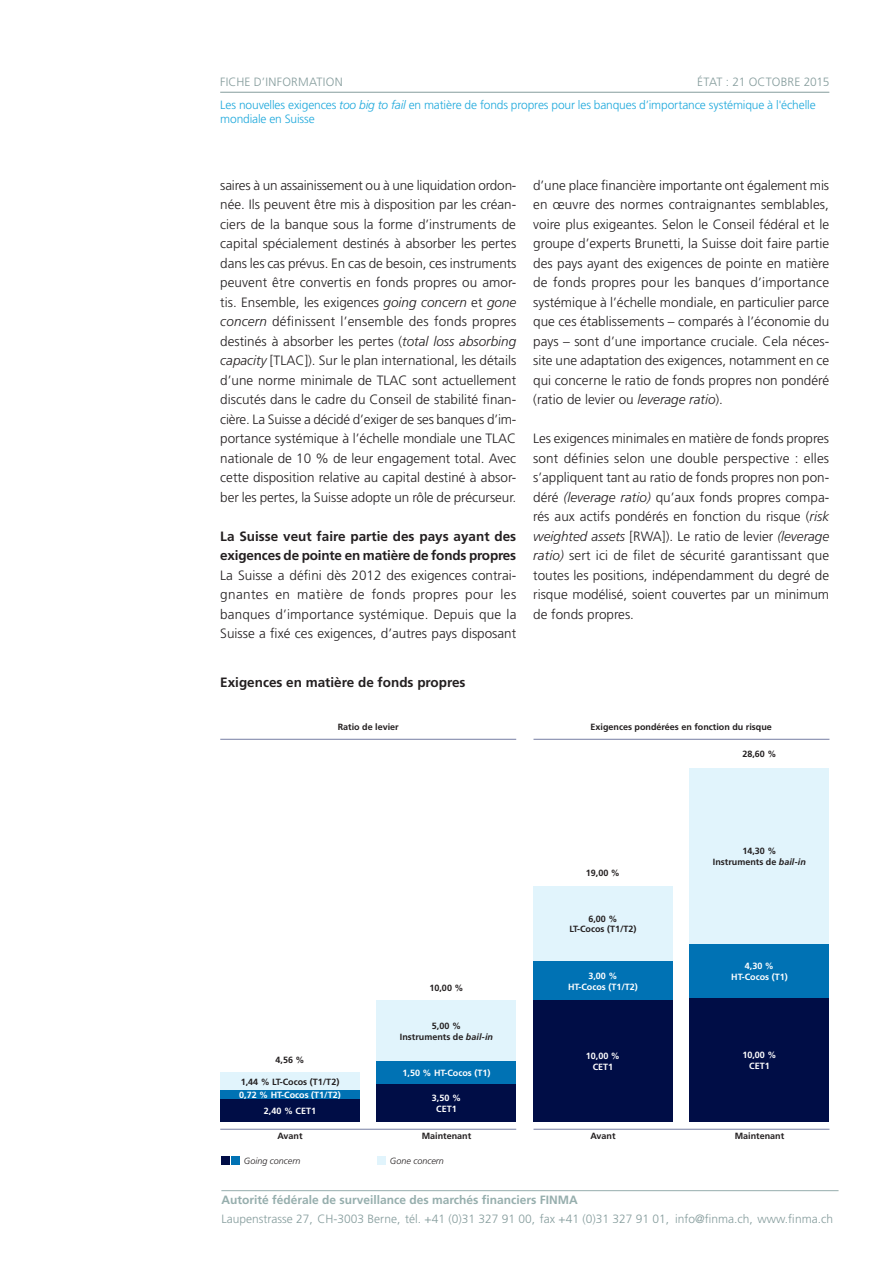
<style>
.page{position:relative;width:893px;height:1263px;background:#fff}
.page>*{position:absolute;margin:0;border:0;box-sizing:border-box;transform-origin:0 0}
.Copy{font:300 13.5px/19.5px "Frutiger LT Std";color:#231f20;text-align:justify}
.Copy-2{font:700 13.5px/19.5px "Frutiger LT Std";color:#231f20}
.Headline_Repeater{font:300 12px/14.4px "Frutiger LT Std";letter-spacing:-.01em;color:#1fa9dc}
.Dateline___BackPage{font:300 12px "Frutiger LT Std";color:#859c9c}
.t1{font:700 12px "Frutiger LT Std";color:#96aead}
.Dateline___BackPage-2{font:300 12px "Frutiger LT Std";letter-spacing:.02em;color:#859c9c}
.Grafik{font:700 9px "Frutiger LT Std";color:#231f20}
.Grafik-2{font:700 9px/10.8px "Frutiger LT Std";color:#fff;text-align:center}
.Grafik-3{font:italic 300 9px "Frutiger LT Std";color:#231f20}
.s1{font-style:italic}
</style>
<div class="page">
<hr style="left:221px;top:1190px;width:617px;height:1px;background:#96aead">
<hr style="left:220px;top:92px;width:609px;height:1px;background:#859c9c">
<div style="left:690px;top:767px;width:139px;height:177px;background:#e1f4fc"></div>
<div style="left:377px;top:1000px;width:139px;height:61px;background:#e1f4fc"></div>
<div style="left:533px;top:886px;width:140px;height:75px;background:#e1f4fc"></div>
<div style="left:220px;top:1072px;width:140px;height:18px;background:#e1f4fc"></div>
<div style="left:690px;top:944px;width:139px;height:54px;background:#0072b4"></div>
<div style="left:377px;top:1061px;width:139px;height:23px;background:#0072b4"></div>
<div style="left:533px;top:961px;width:140px;height:39px;background:#0072b4"></div>
<div style="left:220px;top:1090px;width:140px;height:9px;background:#0072b4"></div>
<div style="left:690px;top:998px;width:139px;height:124px;background:#000d46"></div>
<div style="left:377px;top:1084px;width:139px;height:38px;background:#000d46"></div>
<div style="left:533px;top:1000px;width:140px;height:122px;background:#000d46"></div>
<div style="left:220px;top:1099px;width:140px;height:23px;background:#000d46"></div>
<div style="left:221px;top:1156px;width:8px;height:9px;background:#000d46"></div>
<div style="left:377px;top:1156px;width:8px;height:9px;background:#e1f4fc"></div>
<div style="left:232px;top:1156px;width:8px;height:9px;background:#0072b4"></div>
<hr style="left:220px;top:739px;width:296px;height:1px;background:#767ea3">
<hr style="left:220px;top:1129px;width:296px;height:1px;background:#767ea3">
<hr style="left:533px;top:739px;width:296px;height:1px;background:#767ea3">
<hr style="left:533px;top:1129px;width:296px;height:1px;background:#767ea3">
<p class="Dateline___BackPage-2" style="left:220px;top:75px;width:124px">FICHE D’INFORMATION</p>
<p class="Dateline___BackPage" style="left:697px;top:75px;width:134px">ÉTAT : 21 OCTOBRE 2015</p>
<p class="Headline_Repeater" style="left:220px;top:98px;width:597px">Les nouvelles exigences <span class="s1">too big to fail</span> en matière de fonds propres pour les banques d’importance systémique à l'échelle mondiale en Suisse</p>
<p class="Copy" style="left:220px;top:175px;width:298px">saires à un assainissement ou à une liquidation ordon&shy;née. Ils peuvent être mis à disposition par les créan&shy;ciers de la banque sous la forme d’instruments de capital spécialement destinés à absorber les pertes dans les cas prévus. En cas de besoin, ces instruments peuvent être convertis en fonds propres ou amor&shy;tis. Ensemble, les exigences <span class="s1">going concern</span> et <span class="s1">gone concern</span> définissent l’ensemble des fonds propres destinés à absorber les pertes (<span class="s1">total loss absorbing capacity</span> [TLAC]). Sur le plan international, les détails d’une norme minimale de TLAC sont actuellement discutés dans le cadre du Conseil de stabilité finan&shy;cière. La Suisse a décidé d’exiger de ses banques d’im&shy;portance systémique à l’échelle mondiale une TLAC nationale de 10 % de leur engagement total. Avec cette disposition relative au capital destiné à absor&shy;ber les pertes, la Suisse adopte un rôle de précurseur.</p>
<p class="Copy-2" style="left:220px;top:526px;width:297px">La Suisse veut faire partie des pays ayant des exigences de pointe en matière de fonds propres</p>
<p class="Copy" style="left:220px;top:565px;width:298px">La Suisse a défini dès 2012 des exigences contrai&shy;gnantes en matière de fonds propres pour les banques d’importance systémique. Depuis que la Suisse a fixé ces exigences, d’autres pays disposant</p>
<p class="Copy-2" style="left:220px;top:672px;width:247px">Exigences en matière de fonds propres</p>
<p class="Copy" style="left:533px;top:175px;width:297px">d’une place financière importante ont également mis en œuvre des normes contraignantes semblables, voire plus exigeantes. Selon le Conseil fédéral et le groupe d’experts Brunetti, la Suisse doit faire partie des pays ayant des exigences de pointe en matière de fonds propres pour les banques d’importance systémique à l’échelle mondiale, en particulier parce que ces établissements – comparés à l’économie du pays – sont d’une importance cruciale. Cela néces&shy;site une adaptation des exigences, notamment en ce qui concerne le ratio de fonds propres non pondéré (ratio de levier ou <span class="s1">leverage ratio</span>).</p>
<p class="Copy" style="left:533px;top:429px;width:297px">Les exigences minimales en matière de fonds propres sont définies selon une double perspective : elles s’appliquent tant au ratio de fonds propres non pon&shy;déré <span class="s1">(leverage ratio)</span> qu’aux fonds propres compa&shy;rés aux actifs pondérés en fonction du risque (<span class="s1">risk weighted assets</span> [RWA]). Le ratio de levier <span class="s1">(leverage ratio)</span> sert ici de filet de sécurité garantissant que toutes les positions, indépendamment du degré de risque modélisé, soient couvertes par un minimum de fonds propres.</p>
<p class="Grafik" style="left:338px;top:721px;width:63px">Ratio de levier</p>
<p class="Grafik" style="left:590px;top:721px;width:183px">Exigences pondérées en fonction du risque</p>
<p class="Grafik" style="left:742px;top:749px;width:36px">28,60 %</p>
<p class="Grafik" style="left:275px;top:1055px;width:31px">4,56 %</p>
<p class="Grafik" style="left:241px;top:1076px;width:100px">1,44 % LT-Cocos (T1/T2)</p>
<p class="Grafik-2" style="left:239px;top:1089px;width:103px">0,72 % HT-Cocos (T1/T2)</p>
<p class="Grafik-2" style="left:264px;top:1105px;width:54px">2,40 % CET1</p>
<p class="Grafik" style="left:429px;top:982px;width:36px">10,00 %</p>
<p class="Grafik" style="left:432px;top:1020px;width:31px">5,00 %</p>
<p class="Grafik" style="left:400px;top:1031px;width:95px">Instruments de <span class="s1">bail-in</span></p>
<p class="Grafik-2" style="left:402px;top:1067px;width:89px">1,50 % HT-Cocos (T1)</p>
<p class="Grafik-2" style="left:432px;top:1092px;width:31px">3,50 %<br>CET1</p>
<p class="Grafik" style="left:586px;top:867px;width:36px">19,00 %</p>
<p class="Grafik" style="left:588px;top:913px;width:31px">6,00 %</p>
<p class="Grafik" style="left:569px;top:924px;width:69px">LT-Cocos (T1/T2)</p>
<p class="Grafik-2" style="left:568px;top:970px;width:71px">3,00 %<br>HT-Cocos (T1/T2)</p>
<p class="Grafik-2" style="left:586px;top:1051px;width:36px">10,00 %<br>CET1</p>
<p class="Grafik" style="left:742px;top:845px;width:36px">14,30 %</p>
<p class="Grafik" style="left:713px;top:856px;width:95px">Instruments de <span class="s1">bail-in</span></p>
<p class="Grafik-2" style="left:731px;top:960px;width:58px">4,30 %<br>HT-Cocos (T1)</p>
<p class="Grafik-2" style="left:742px;top:1050px;width:36px">10,00 %<br>CET1</p>
<p class="Grafik" style="left:422px;top:1131px;width:51px">Maintenant</p>
<p class="Grafik" style="left:590px;top:1131px;width:27px">Avant</p>
<p class="Grafik" style="left:735px;top:1131px;width:51px">Maintenant</p>
<p class="Grafik" style="left:277px;top:1131px;width:27px">Avant</p>
<p class="Grafik-3" style="left:244px;top:1155px;width:58px">Going concern</p>
<p class="Grafik-3" style="left:390px;top:1155px;width:56px">Gone concern</p>
<p class="t1" style="left:221px;top:1192px;width:358px">Autorité fédérale de surveillance des marchés financiers FINMA</p>
<p class="Dateline___BackPage" style="left:221px;top:1212px;width:613px">Laupenstrasse 27, CH-3003 Berne, tél. +41 (0)31 327 91 00, fax +41 (0)31 327 91 01, info@finma.ch, www.finma.ch</p>
</div>
